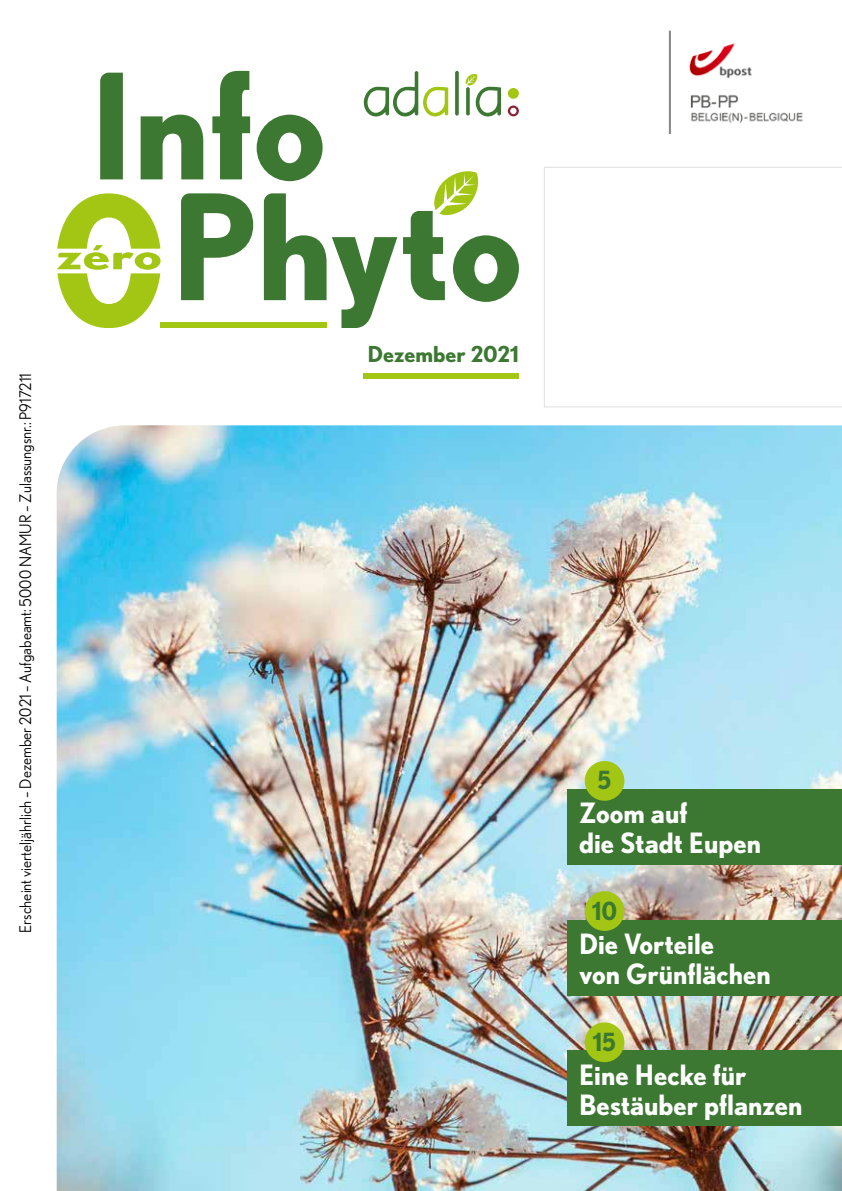
<style>
.page{position:relative;width:842px;height:1191px;background:#fff}
.page>*{position:absolute;margin:0;border:0;box-sizing:border-box;transform-origin:0 0}
.t1{font:700 28px/30px "Nobel";color:#fff;scale:.95 1}
.t2{font:700 25px "Nobel";color:#3c7832;scale:.95 1}
.t3{font:700 22px "Nobel";color:#3c7832}
.t4{font:16px "Nobel";color:#000;scale:.95 1}
</style>
<div class="page">
<img style="left:57px;top:425px;width:785px;height:766px">
<svg style="left:544px;top:167px;width:298px;height:240px"></svg>
<img style="left:668px;top:30px;width:135px;height:103px">
<svg style="left:100px;top:73px;width:23px;height:106px;background:#3f7a35"></svg>
<svg style="left:141px;top:115px;width:62px;height:64px"></svg>
<svg style="left:212px;top:71px;width:38px;height:108px"></svg>
<svg style="left:257px;top:115px;width:66px;height:66px"></svg>
<svg style="left:181px;top:193px;width:72px;height:107px"></svg>
<svg style="left:264px;top:193px;width:133px;height:134px"></svg>
<div style="left:160px;top:322px;width:167px;height:5px;background:#a2c613"></div>
<svg style="left:403px;top:171px;width:116px;height:131px"></svg>
<svg style="left:57px;top:193px;width:104px;height:134px"></svg>
<div style="left:364px;top:373px;width:155px;height:5px;background:#a2c613"></div>
<svg style="left:364px;top:71px;width:84px;height:45px"></svg>
<svg style="left:465px;top:74px;width:36px;height:42px"></svg>
<svg style="left:455px;top:71px;width:4px;height:45px"></svg>
<svg style="left:466px;top:87px;width:4px;height:28px"></svg>
<svg style="left:508px;top:106px;width:11px;height:10px"></svg>
<div style="left:508px;top:88px;width:11px;height:11px;background:#a2c613;border-radius:5px"></div>
<div style="left:568px;top:920px;width:274px;height:75px;background:#3c7832"></div>
<div style="left:585px;top:891px;width:39px;height:40px;background:#a2c613;border-radius:50%"></div>
<div style="left:568px;top:1050px;width:274px;height:76px;background:#3c7832"></div>
<div style="left:585px;top:1022px;width:39px;height:40px;background:#a2c613;border-radius:50%"></div>
<div style="left:568px;top:789px;width:274px;height:75px;background:#3c7832"></div>
<div style="left:585px;top:761px;width:39px;height:39px;background:#a2c613;border-radius:50%"></div>
<p class="t4" style="left:16px;top:932px;width:590px;rotate:-90deg">Erscheint vierteljährlich – Dezember 2021 – Aufgabeamt: 5000 NAMUR – Zulassungsnr.: P917211</p>
<h3 class="t3" style="left:367px;top:341px;width:153px">Dezember 2021</h3>
<h2 class="t2" style="left:597px;top:765px;width:16px">5</h2>
<h1 class="t1" style="left:579px;top:797px;width:193px">Zoom auf<br>die Stadt Eupen</h1>
<h2 class="t2" style="left:592px;top:895px;width:28px">10</h2>
<h1 class="t1" style="left:579px;top:928px;width:203px">Die Vorteile<br>von Grünflächen</h1>
<h2 class="t2" style="left:593px;top:1027px;width:26px">15</h2>
<h1 class="t1" style="left:579px;top:1058px;width:237px">Eine Hecke für<br>Bestäuber pflanzen</h1>
</div>
